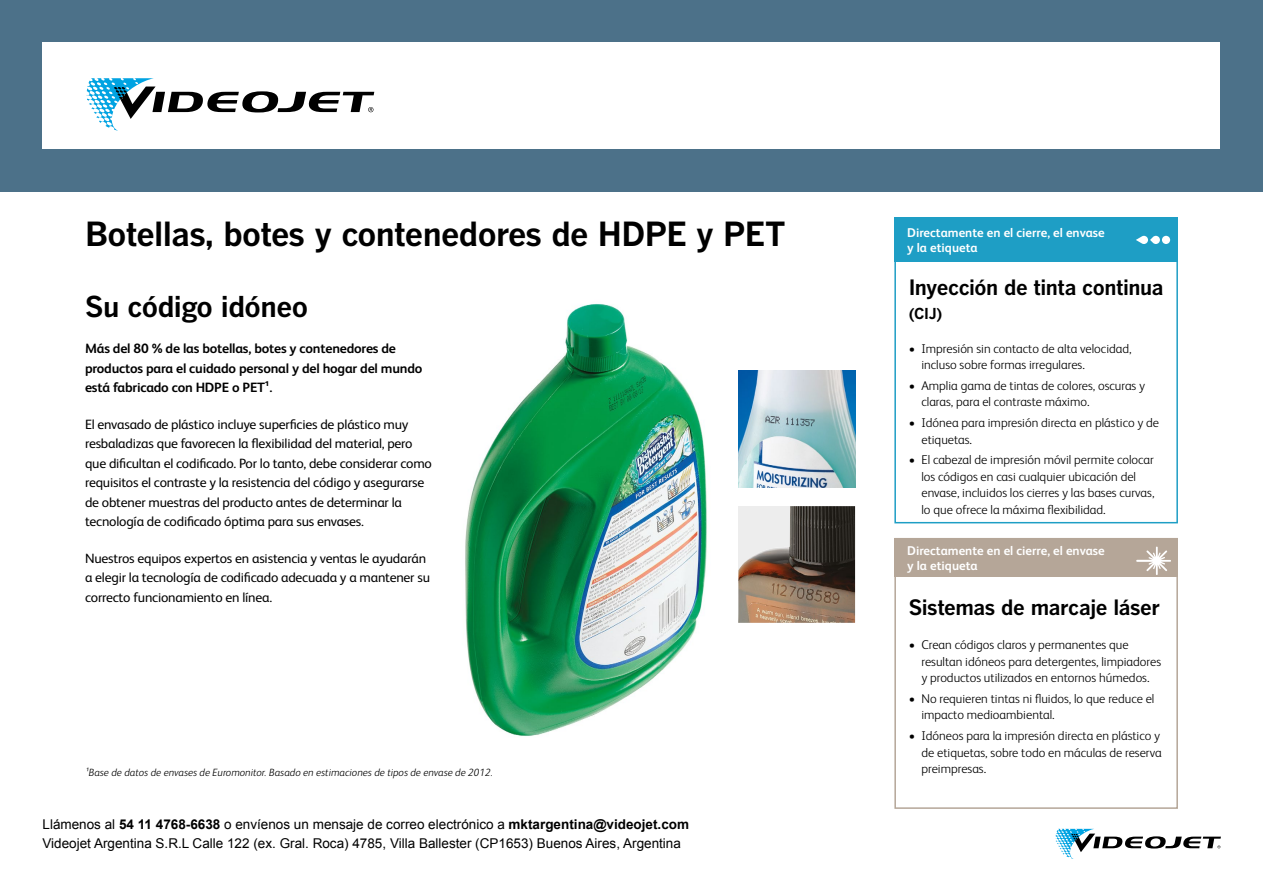
<style>
.page{position:relative;width:1263px;height:893px;background:#fff}
.page>*{position:absolute;margin:0;border:0;box-sizing:border-box;transform-origin:0 0}
.t1{font:700 33px "Benton Gothic";letter-spacing:-.02em;color:#000}
.t2{font:700 28.5px "Benton Gothic";letter-spacing:-.02em;color:#000}
.t3{font:700 21px "Benton Gothic";letter-spacing:-.025em;color:#000}
.t4{font:700 15px "Benton Gothic";color:#000}
.t5{font:13.5px/19.5px "FS Albert Pro";letter-spacing:-.015em;color:#000}
.t6{font:13.5px/18.5px "Arial";color:#000}
.t7{font:700 13.5px/19.5px "FS Albert Pro";letter-spacing:-.015em;color:#000}
.t8{font:300 12.75px/16.5px "FS Albert Pro";color:#000}
.t9{font:700 12.75px/15px "FS Albert Pro";color:#fff}
.t10{font:italic 300 10.5px "FS Albert Pro";color:#000}
.s1{font-weight:700}
</style>
<div class="page">
<div style="left:0;top:0;width:1263px;height:191px;background:#4c7189"></div>
<div style="left:43px;top:43px;width:1177px;height:106px;background:#fff"></div>
<div style="left:894px;top:538px;width:284px;height:271px;border:2px solid #b5a698"></div>
<div style="left:894px;top:538px;width:284px;height:39px;background:#b5a698"></div>
<svg style="left:1136px;top:547px;width:35px;height:28px"></svg>
<div style="left:894px;top:217px;width:284px;height:306px;border:2px solid #1e9ec5"></div>
<div style="left:894px;top:217px;width:284px;height:45px;background:#1e9ec5"></div>
<div style="left:1162px;top:236px;width:8px;height:8px;background:#fff;border-radius:50%"></div>
<svg style="left:1136px;top:236px;width:24px;height:8px"></svg>
<img style="left:465px;top:303px;width:242px;height:433px">
<img style="left:738px;top:506px;width:117px;height:117px">
<img style="left:738px;top:370px;width:117px;height:117px">
<svg style="left:1055px;top:829px;width:166px;height:30px"></svg>
<svg style="left:87px;top:78px;width:287px;height:53px"></svg>
<h1 class="t1" style="left:85px;top:214px;width:702px">Botellas, botes y contenedores de HDPE y PET</h1>
<h2 class="t2" style="left:85px;top:290px;width:225px">Su código idóneo</h2>
<p class="t7" style="left:85px;top:338px;width:339px">Más del 80 % de las botellas, botes y contenedores de productos para el cuidado personal y del hogar del mundo está fabricado con HDPE o PET¹.</p>
<p class="t5" style="left:85px;top:413px;width:348px">El envasado de plástico incluye superficies de plástico muy resbaladizas que favorecen la flexibilidad del material, pero que dificultan el codificado. Por lo tanto, debe considerar como requisitos el contraste y la resistencia del código y asegurarse de obtener muestras del producto antes de determinar la tecnología de codificado óptima para sus envases.</p>
<p class="t5" style="left:85px;top:547px;width:347px">Nuestros equipos expertos en asistencia y ventas le ayudarán a elegir la tecnología de codificado adecuada y a mantener su correcto funcionamiento en línea.</p>
<p class="t10" style="left:86px;top:765px;width:409px">¹Base de datos de envases de Euromonitor. Basado en estimaciones de tipos de envase de 2012.</p>
<p class="t6" style="left:43px;top:815px;width:648px">Llámenos al <span class="s1">54 11 4768-6638</span> o envíenos un mensaje de correo electrónico a <span class="s1">mktargentina@videojet.com<br></span>Videojet Argentina S.R.L Calle 122 (ex. Gral. Roca) 4785, Villa Ballester (CP1653) Buenos Aires, Argentina</p>
<p class="t9" style="left:907px;top:225px;width:199px">Directamente en el cierre, el envase</p>
<p class="t9" style="left:907px;top:240px;width:72px">y la etiqueta</p>
<h3 class="t3" style="left:909px;top:275px;width:256px">Inyección de tinta continua</h3>
<p class="t4" style="left:909px;top:305px;width:35px">(CIJ)</p>
<p class="t8" style="left:921px;top:339px;width:212px;text-indent:-13px">• Impresión sin contacto de alta velocidad, incluso sobre formas irregulares.</p>
<p class="t8" style="left:921px;top:376px;width:225px;text-indent:-13px">• Amplia gama de tintas de colores, oscuras y claras, para el contraste máximo.</p>
<p class="t8" style="left:921px;top:414px;width:239px;text-indent:-13px">• Idónea para impresión directa en plástico y de etiquetas.</p>
<p class="t8" style="left:921px;top:451px;width:234px;text-indent:-13px">• El cabezal de impresión móvil permite colocar los códigos en casi cualquier ubicación del envase, incluidos los cierres y las bases curvas, lo que ofrece la máxima flexibilidad.</p>
<p class="t9" style="left:907px;top:542px;width:199px">Directamente en el cierre, el envase y la etiqueta</p>
<h3 class="t3" style="left:909px;top:596px;width:253px">Sistemas de marcaje láser</h3>
<p class="t8" style="left:921px;top:636px;width:241px;text-indent:-13px">• Crean códigos claros y permanentes que resultan idóneos para detergentes, limpiadores y productos utilizados en entornos húmedos.</p>
<p class="t8" style="left:921px;top:689px;width:234px;text-indent:-13px">• No requieren tintas ni fluidos, lo que reduce el impacto medioambiental.</p>
<p class="t8" style="left:921px;top:727px;width:242px;text-indent:-13px">• Idóneos para la impresión directa en plástico y de etiquetas, sobre todo en máculas de reserva preimpresas.</p>
</div>
